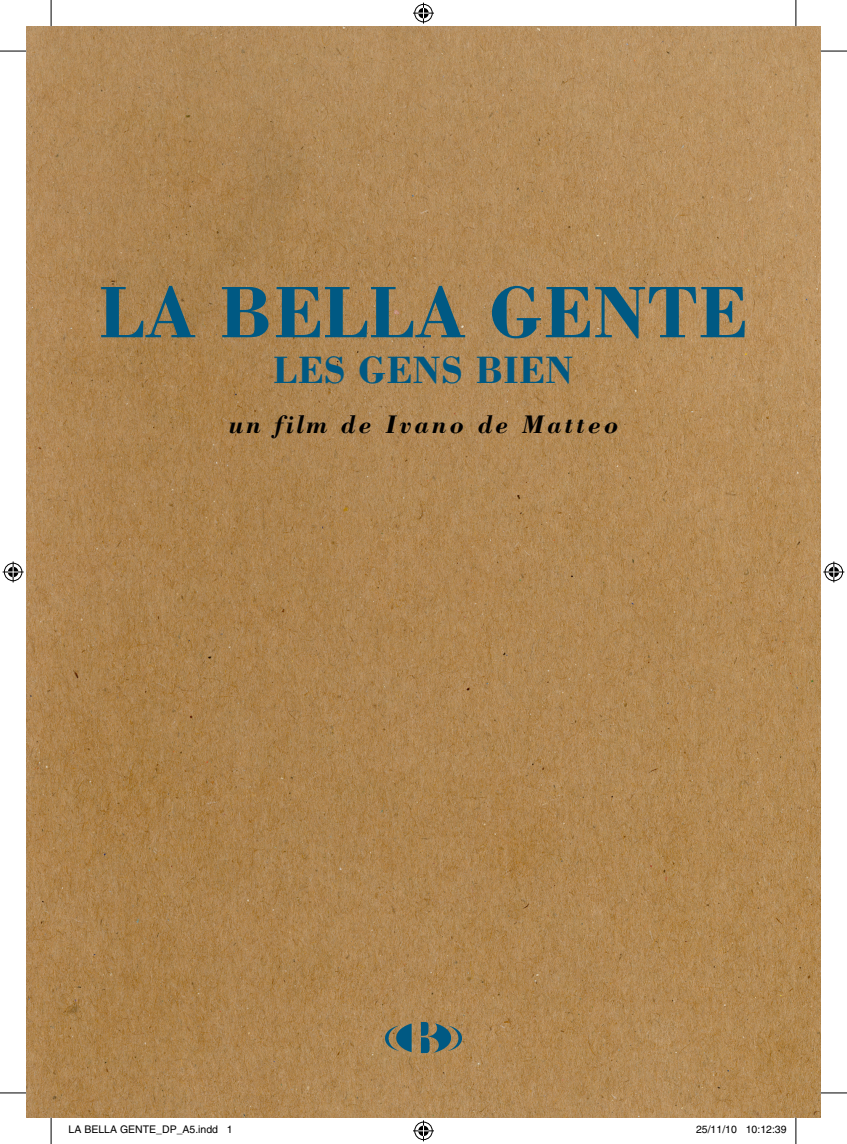
<style>
.page{position:relative;width:847px;height:1144px;background:#fff}
.page>*{position:absolute;margin:0;border:0;box-sizing:border-box;transform-origin:0 0}
.t1{font:700 75.25px "Bodoni";color:#005983}
.t2{font:700 39.38px "Bodoni";color:#005983}
.t3{font:italic 700 26.25px "Bodoni";letter-spacing:.11em;color:#000}
.t4{font:10.5px "Helvetica";color:#000}
</style>
<div class="page">
<img style="left:26px;top:26px;width:794px;height:1091px">
<img style="left:385px;top:1023px;width:76px;height:31px">
<svg style="left:0;top:51px;width:26px;height:1px"></svg>
<svg style="left:820px;top:51px;width:26px;height:1px"></svg>
<svg style="left:0;top:1092px;width:26px;height:1px"></svg>
<svg style="left:820px;top:1092px;width:26px;height:1px"></svg>
<svg style="left:51px;top:0;width:1px;height:26px"></svg>
<svg style="left:51px;top:1118px;width:1px;height:26px"></svg>
<svg style="left:795px;top:0;width:1px;height:26px"></svg>
<svg style="left:795px;top:1118px;width:1px;height:26px"></svg>
<svg style="left:413px;top:3px;width:21px;height:21px"></svg>
<svg style="left:413px;top:1120px;width:21px;height:21px"></svg>
<svg style="left:3px;top:561px;width:21px;height:21px"></svg>
<svg style="left:823px;top:561px;width:21px;height:21px"></svg>
<div style="left:730px;top:1126px;width:6px;height:8px;border:1px solid #fff;border-radius:50%"></div>
<h1 class="t1" style="left:99px;top:265px;width:649px">LA BELLA GENTE</h1>
<h2 class="t2" style="left:273px;top:345px;width:301px">LES GENS BIEN</h2>
<h3 class="t3" style="left:228px;top:408px;width:391px">un film de Ivano de Matteo</h3>
<p class="t4" style="left:69px;top:1124px;width:165px">LA BELLA GENTE_DP_A5.indd 1</p>
<p class="t4" style="left:695px;top:1124px;width:92px">25/11/10 10:12:39</p>
</div>
